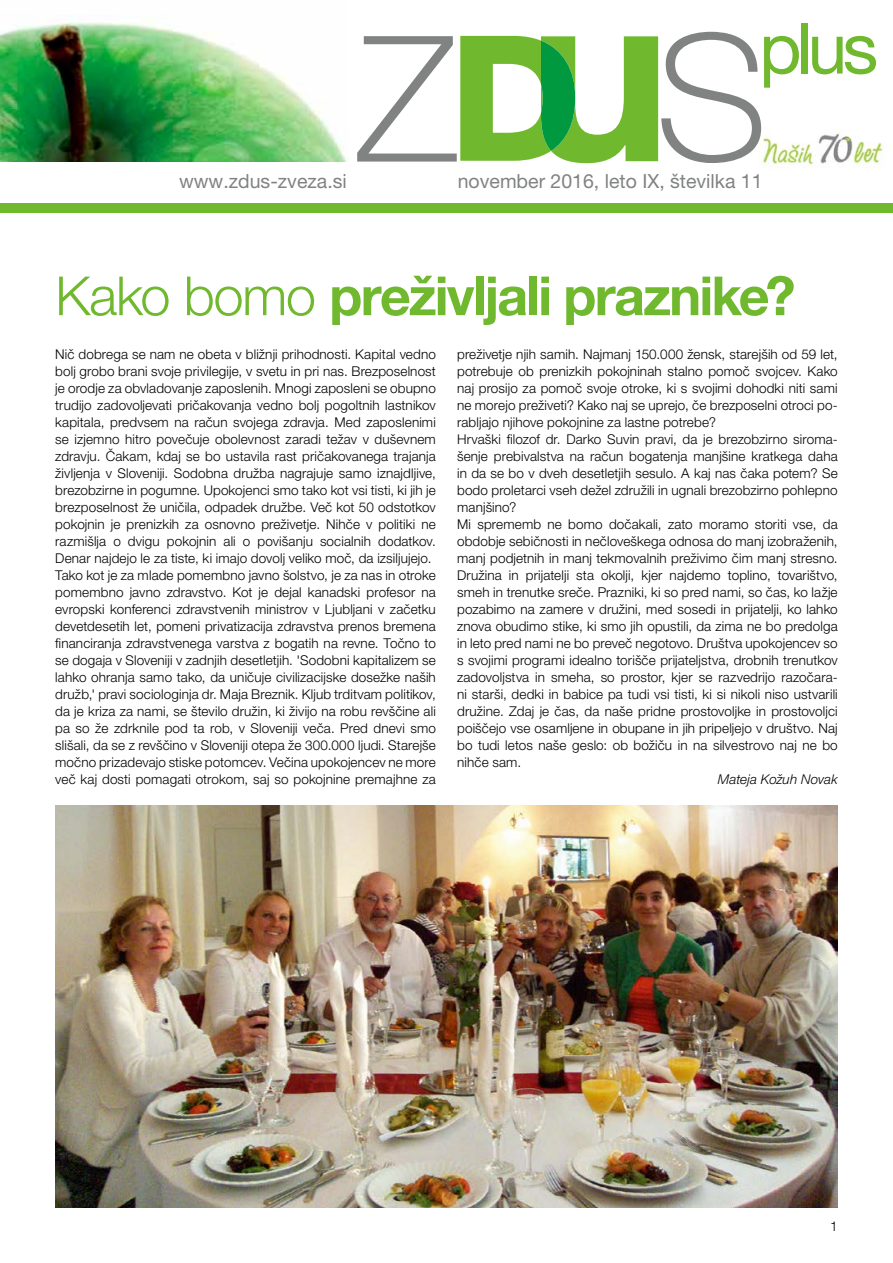
<style>
.page{position:relative;width:893px;height:1263px;background:#fff}
.page>*{position:absolute;margin:0;border:0;box-sizing:border-box;transform-origin:0 0}
.t1{font:700 54px "Helvetica Neue LT Pro";letter-spacing:-.035em;color:#70b92f}
.t2{font:19.5px "Helvetica Neue LT Pro";color:#818383}
.t3{font:300 13.5px/17px "Helvetica Neue LT Pro";letter-spacing:.01em;color:#000}
.t4{font:italic 300 13.5px "Helvetica Neue LT Pro";letter-spacing:.005em;color:#000}
.s1{font-weight:300}
</style>
<div class="page">
<img style="left:763px;top:129px;width:122px;height:39px">
<svg style="left:357px;top:32px;width:442px;height:131px"></svg>
<div style="left:802px;top:23px;width:6px;height:51px;background:#70b92f"></div>
<svg style="left:812px;top:36px;width:64px;height:38px"></svg>
<img style="left:0;top:22px;width:346px;height:140px">
<div style="left:0;top:203px;width:893px;height:10px;background:#70b92f"></div>
<img style="left:55px;top:805px;width:783px;height:403px">
<h2 class="t2" style="left:179px;top:169px;width:169px">www.zdus-zveza.si</h2>
<h2 class="t2" style="left:458px;top:169px;width:306px">november 2016, leto IX, številka 11</h2>
<h1 class="t1" style="left:55px;top:262px;width:742px"><span class="s1">Kako bomo</span> preživljali praznike?</h1>
<p class="t3" style="left:457px;top:345px;width:382px">preživetje njih samih. Najmanj 150.000 žensk, starejših od 59 let, potrebuje ob prenizkih pokojninah stalno pomoč svojcev. Kako naj prosijo za pomoč svoje otroke, ki s svojimi dohodki niti sami ne morejo preživeti? Kako naj se uprejo, če brezposelni otroci po&shy;rabljajo njihove pokojnine za lastne potrebe?<br>Hrvaški filozof dr. Darko Suvin pravi, da je brezobzirno siroma&shy;šenje prebivalstva na račun bogatenja manjšine kratkega daha in da se bo v dveh desetletjih sesulo. A kaj nas čaka potem? Se bodo proletarci vseh dežel združili in ugnali brezobzirno pohlepno manjšino?<br>Mi sprememb ne bomo dočakali, zato moramo storiti vse, da obdobje sebičnosti in nečloveškega odnosa do manj izobraženih, manj podjetnih in manj tekmovalnih preživimo čim manj stresno.<br>Družina in prijatelji sta okolji, kjer najdemo toplino, tovarištvo, smeh in trenutke sreče. Prazniki, ki so pred nami, so čas, ko lažje pozabimo na zamere v družini, med sosedi in prijatelji, ko lahko znova obudimo stike, ki smo jih opustili, da zima ne bo predolga in leto pred nami ne bo preveč negotovo. Društva upokojencev so s svojimi programi idealno torišče prijateljstva, drobnih trenutkov zadovoljstva in smeha, so prostor, kjer se razvedrijo razočara&shy;ni starši, dedki in babice pa tudi vsi tisti, ki si nikoli niso ustvarili družine. Zdaj je čas, da naše pridne prostovoljke in prostovoljci poiščejo vse osamljene in obupane in jih pripeljejo v društvo. Naj bo tudi letos naše geslo: ob božiču in na silvestrovo naj ne bo nihče sam.</p>
<p class="t4" style="left:718px;top:771px;width:121px">Mateja Kožuh Novak</p>
<p class="t3" style="left:55px;top:345px;width:382px">Nič dobrega se nam ne obeta v bližnji prihodnosti. Kapital vedno bolj grobo brani svoje privilegije, v svetu in pri nas. Brezposelnost je orodje za obvladovanje zaposlenih. Mnogi zaposleni se obupno trudijo zadovoljevati pričakovanja vedno bolj pogoltnih lastnikov kapitala, predvsem na račun svojega zdravja. Med zaposlenimi se izjemno hitro povečuje obolevnost zaradi težav v duševnem zdravju. Čakam, kdaj se bo ustavila rast pričakovanega trajanja življenja v Sloveniji. Sodobna družba nagrajuje samo iznajdljive, brezobzirne in pogumne. Upokojenci smo tako kot vsi tisti, ki jih je brezposelnost že uničila, odpadek družbe. Več kot 50 odstotkov pokojnin je prenizkih za osnovno preživetje. Nihče v politiki ne razmišlja o dvigu pokojnin ali o povišanju socialnih dodatkov.<br>Denar najdejo le za tiste, ki imajo dovolj veliko moč, da izsiljujejo.<br>Tako kot je za mlade pomembno javno šolstvo, je za nas in otroke pomembno javno zdravstvo. Kot je dejal kanadski profesor na evropski konferenci zdravstvenih ministrov v Ljubljani v začetku devetdesetih let, pomeni privatizacija zdravstva prenos bremena financiranja zdravstvenega varstva z bogatih na revne. Točno to se dogaja v Sloveniji v zadnjih desetletjih. 'Sodobni kapitalizem se lahko ohranja samo tako, da uničuje civilizacijske dosežke naših družb,' pravi sociologinja dr. Maja Breznik. Kljub trditvam politikov, da je kriza za nami, se število družin, ki živijo na robu revščine ali pa so že zdrknile pod ta rob, v Sloveniji veča. Pred dnevi smo slišali, da se z revščino v Sloveniji otepa že 300.000 ljudi. Starejše močno prizadevajo stiske potomcev. Večina upokojencev ne more več kaj dosti pomagati otrokom, saj so pokojnine premajhne za</p>
<p class="t3" style="left:830px;top:1217px;width:9px">1</p>
</div>
